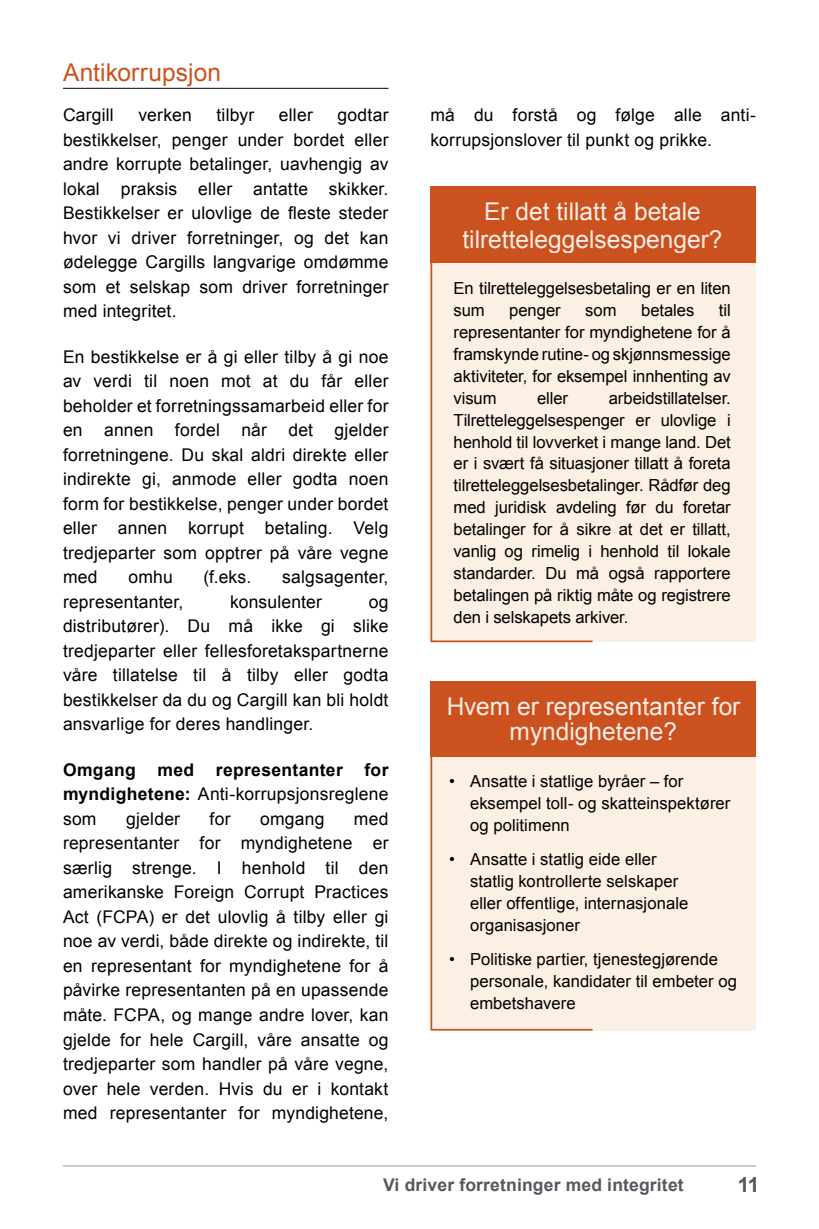
<style>
.page{position:relative;width:819px;height:1229px;background:#fff}
.page>*{position:absolute;margin:0;border:0;box-sizing:border-box;transform-origin:0 0}
.t1{font:24.5px/24.5px "Arial";color:#fff;text-align:center}
.t2{font:24.5px "Arial";letter-spacing:.005em;color:#cb521e}
.t3{font:700 21px "Arial";color:#545861}
.t4{font:17.5px/24.5px "Arial";letter-spacing:.015em;color:#000;text-align:justify}
.t5{font:700 17.5px/24.5px "Arial";letter-spacing:.02em;color:#000;text-align:justify}
.t6{font:700 17.5px "Arial";letter-spacing:.01em;color:#545861}
.t7{font:16.62px/21.9px "Arial";color:#000}
.s1{font-weight:400}
</style>
<div class="page">
<div style="left:430px;top:262px;width:326px;height:380px;background:#fcefe4"></div>
<div style="left:430px;top:186px;width:326px;height:76px;background:#cb521e"></div>
<div style="left:430px;top:754px;width:326px;height:276px;background:#fcefe4"></div>
<div style="left:430px;top:681px;width:326px;height:76px;background:#cb521e"></div>
<svg style="left:430px;top:262px;width:164px;height:381px"></svg>
<svg style="left:430px;top:757px;width:164px;height:274px"></svg>
<hr style="left:63px;top:1165px;width:693px;height:1px;background:#91969d">
<hr style="left:63px;top:88px;width:325px;height:1px;background:#000">
<h1 class="t2" style="left:63px;top:56px;width:160px">Antikorrupsjon</h1>
<p class="t4" style="left:63px;top:103px;width:52px">Cargill</p>
<p class="t4" style="left:139px;top:103px;width:55px">verken</p>
<p class="t4" style="left:216px;top:103px;width:39px">tilbyr</p>
<p class="t4" style="left:279px;top:103px;width:35px">eller</p>
<p class="t4" style="left:63px;top:103px;width:327px;text-indent:275px">godtar bestikkelser, penger under bordet eller andre korrupte betalinger, uavhengig av lokal praksis eller antatte skikker.<br>Bestikkelser er ulovlige de fleste steder hvor vi driver forretninger, og det kan ødelegge Cargills langvarige omdømme som et selskap som driver forretninger med integritet.</p>
<p class="t4" style="left:63px;top:344px;width:327px">En bestikkelse er å gi eller tilby å gi noe av verdi til noen mot at du får eller beholder et forretningssamarbeid eller for en annen fordel når det gjelder forretningene. Du skal aldri direkte eller indirekte gi, anmode eller godta noen form for bestikkelse, penger under bordet eller annen korrupt betaling. Velg tredjeparter som opptrer på våre vegne med</p>
<p class="t4" style="left:128px;top:565px;width:46px">omhu</p>
<p class="t4" style="left:204px;top:565px;width:49px">(f.eks.</p>
<p class="t4" style="left:282px;top:565px;width:108px">salgsagenter,</p>
<p class="t4" style="left:63px;top:589px;width:122px">representanter,</p>
<p class="t4" style="left:230px;top:589px;width:93px">konsulenter</p>
<p class="t4" style="left:63px;top:589px;width:327px;text-indent:306px">og distributører). Du må ikke gi slike tredjeparter eller fellesforetakspartnerne våre tillatelse til å tilby eller godta bestikkelser da du og Cargill kan bli holdt ansvarlige for deres handlinger.</p>
<p class="t5" style="left:63px;top:758px;width:327px">Omgang med representanter for myndighetene: <span class="s1">Anti-korrupsjonsreglene som</span></p>
<p class="t4" style="left:126px;top:806px;width:56px">gjelder</p>
<p class="t4" style="left:210px;top:806px;width:22px">for</p>
<p class="t4" style="left:260px;top:806px;width:66px">omgang</p>
<p class="t4" style="left:63px;top:806px;width:327px;text-indent:291px">med representanter for myndighetene er særlig strenge. I henhold til den amerikanske Foreign Corrupt Practices Act (FCPA) er det ulovlig å tilby eller gi noe av verdi, både direkte og indirekte, til en representant for myndighetene for å påvirke representanten på en upassende måte. FCPA, og mange andre lover, kan gjelde for hele Cargill, våre ansatte og tredjeparter som handler på våre vegne, over hele verden. Hvis du er i kontakt med representanter for myndighetene,</p>
<p class="t4" style="left:430px;top:103px;width:327px">må du forstå og følge alle anti&shy;korrupsjonslover til punkt og prikke.</p>
<h1 class="t1" style="left:462px;top:197px;width:262px;line-height:28px">Er det tillatt å betale tilretteleggelsespenger?</h1>
<p class="t7" style="left:454px;top:278px;width:279px">En tilretteleggelsesbetaling er en liten sum</p>
<p class="t7" style="left:454px;top:299px;width:279px;text-align:justify;text-indent:265px">til representanter for myndighetene for å framskynde rutine- og skjønnsmessige aktiviteter, for eksempel innhenting av visum</p>
<p class="t7" style="left:509px;top:299px;width:53px">penger</p>
<p class="t7" style="left:585px;top:299px;width:33px">som</p>
<p class="t7" style="left:641px;top:299px;width:55px">betales</p>
<p class="t7" style="left:454px;top:387px;width:279px;text-align:justify;text-indent:155px">arbeidstillatelser.<br>Tilretteleggelsespenger er ulovlige i henhold til lovverket i mange land. Det er i svært få situasjoner tillatt å foreta tilretteleggelsesbetalinger. Rådfør deg med juridisk avdeling før du foretar betalinger for å sikre at det er tillatt, vanlig og rimelig i henhold til lokale standarder. Du må også rapportere betalingen på riktig måte og registrere den i selskapets arkiver.</p>
<p class="t7" style="left:537px;top:387px;width:33px">eller</p>
<h1 class="t1" style="left:446px;top:695px;width:296px">Hvem er representanter for myndighetene?</h1>
<p class="t7" style="left:470px;top:770px;width:262px;text-indent:-21px">• Ansatte i statlige byråer – for eksempel toll- og skatteinspektører og politimenn</p>
<p class="t7" style="left:470px;top:848px;width:220px;text-indent:-21px">• Ansatte i statlig eide eller statlig kontrollerte selskaper eller offentlige, internasjonale organisasjoner</p>
<p class="t7" style="left:470px;top:948px;width:268px;text-indent:-21px">• Politiske partier, tjenestegjørende personale, kandidater til embeter og embetshavere</p>
<p class="t6" style="left:383px;top:1173px;width:302px">Vi driver forretninger med integritet</p>
<p class="t3" style="left:738px;top:1170px;width:23px">11</p>
</div>
